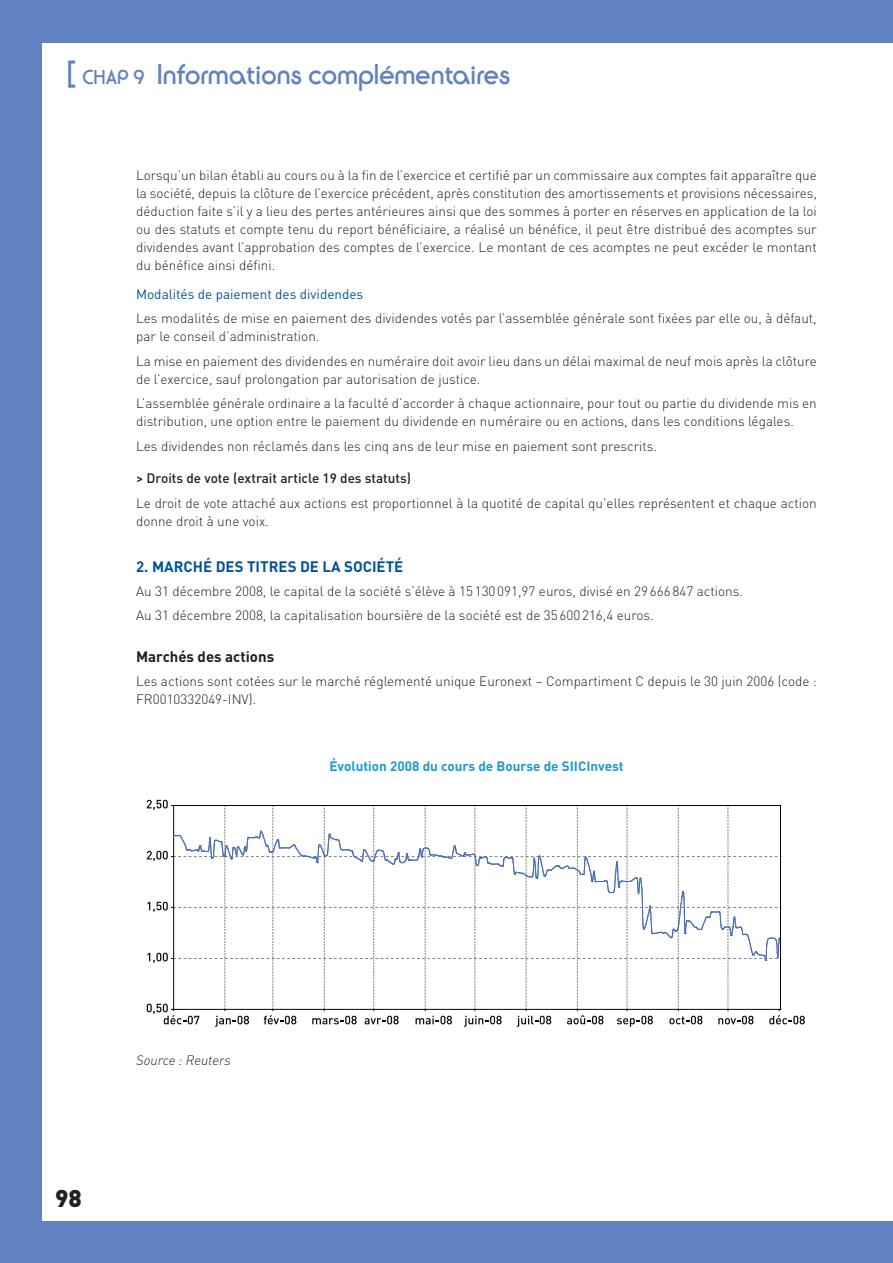
<style>
.page{position:relative;width:893px;height:1263px;background:#fff}
.page>*{position:absolute;margin:0;border:0;box-sizing:border-box;transform-origin:0 0}
.t1{font:30px "ITC Ronda Com";color:#6182c1}
.t2{font:900 24px "DINOT";color:#231f20}
.t3{font:700 15px "DINOT";color:#01529a}
.t4{font:700 15px "DINOT";color:#231f20}
.t5{font:300 13.5px/18px "DINOT";color:#231f20}
.t6{font:500 13.5px "DINOT";color:#231f20}
.t7{font:700 13.5px "DINOT";color:#1d99d6}
.t8{font:13.5px "DINOT";color:#01529a}
.t9{font:italic 300 13.5px "DINOT";color:#231f20}
.s1{font-size:21px}
</style>
<div class="page">
<div style="left:0;top:0;width:892px;height:1263px;background:#6182c1"></div>
<div style="left:43px;top:43px;width:849px;height:1177px;background:#fff"></div>
<svg style="left:147px;top:800px;width:657px;height:227px"></svg>
<h1 class="t1" style="left:64px;top:64px;width:448px">[ <span class="s1">CHAP 9</span> Informations complémentaires</h1>
<p class="t5" style="left:136px;top:168px;width:682px;text-align:justify">Lorsqu’un bilan établi au cours ou à la fin de l’exercice et certifié par un commissaire aux comptes fait apparaître que la société, depuis la clôture de l’exercice précédent, après constitution des amortissements et provisions nécessaires, déduction faite s’il y a lieu des pertes antérieures ainsi que des sommes à porter en réserves en application de la loi ou des statuts et compte tenu du report bénéficiaire, a réalisé un bénéfice, il peut être distribué des acomptes sur dividendes avant l’approbation des comptes de l’exercice. Le montant de ces acomptes ne peut excéder le montant du bénéfice ainsi défini.</p>
<p class="t8" style="left:136px;top:289px;width:229px">Modalités de paiement des dividendes</p>
<p class="t5" style="left:136px;top:311px;width:682px">Les modalités de mise en paiement des dividendes votés par l’assemblée générale sont fixées par elle ou, à défaut, par le conseil d’administration.</p>
<p class="t5" style="left:136px;top:354px;width:682px">La mise en paiement des dividendes en numéraire doit avoir lieu dans un délai maximal de neuf mois après la clôture de l’exercice, sauf prolongation par autorisation de justice.</p>
<p class="t5" style="left:136px;top:396px;width:682px">L’assemblée générale ordinaire a la faculté d’accorder à chaque actionnaire, pour tout ou partie du dividende mis en distribution, une option entre le paiement du dividende en numéraire ou en actions, dans les conditions légales.</p>
<p class="t5" style="left:136px;top:438px;width:522px">Les dividendes non réclamés dans les cinq ans de leur mise en paiement sont prescrits.</p>
<p class="t6" style="left:136px;top:474px;width:276px">&gt; Droits de vote (extrait article 19 des statuts)</p>
<p class="t5" style="left:136px;top:496px;width:682px">Le droit de vote attaché aux actions est proportionnel à la quotité de capital qu’elles représentent et chaque action donne droit à une voix.</p>
<p class="t3" style="left:136px;top:561px;width:269px">2. MARCHÉ DES TITRES DE LA SOCIÉTÉ</p>
<p class="t5" style="left:136px;top:580px;width:608px;line-height:24.5px">Au 31 décembre 2008, le capital de la société s’élève à 15 130 091,97 euros, divisé en 29 666 847 actions.<br>Au 31 décembre 2008, la capitalisation boursière de la société est de 35 600 216,4 euros.</p>
<p class="t4" style="left:136px;top:651px;width:139px">Marchés des actions</p>
<p class="t5" style="left:136px;top:674px;width:682px">Les actions sont cotées sur le marché réglementé unique Euronext – Compartiment C depuis le 30 juin 2006 (code :<br>FR0010332049-INV).</p>
<p class="t7" style="left:329px;top:761px;width:296px">Évolution 2008 du cours de Bourse de SIICInvest</p>
<h2 class="t2" style="left:55px;top:1190px;width:28px">98</h2>
<p class="t9" style="left:136px;top:1056px;width:96px">Source : Reuters</p>
</div>
